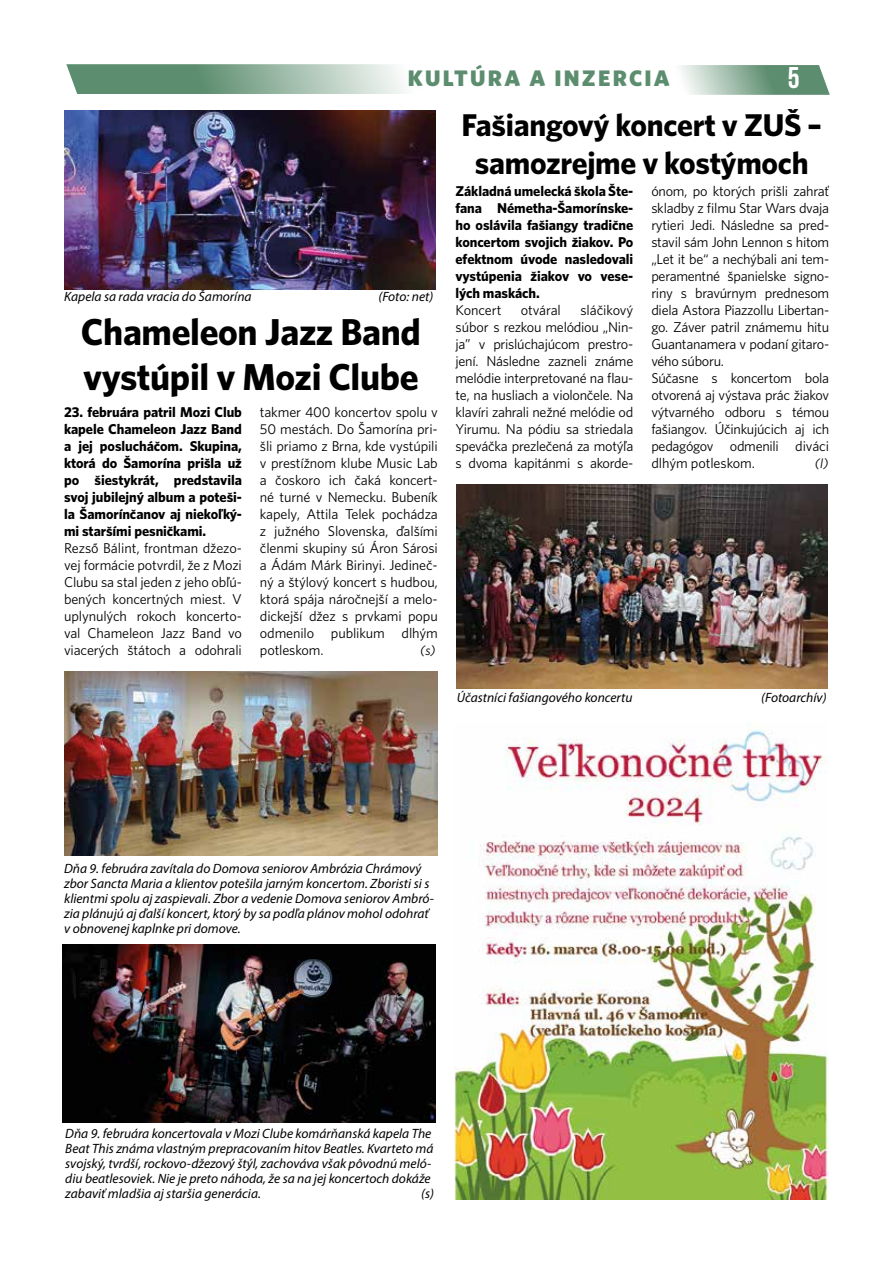
<style>
.page{position:relative;width:893px;height:1263px;background:#fff}
.page>*{position:absolute;margin:0;border:0;box-sizing:border-box;transform-origin:0 0}
.t1{font:37.5px/45px "Whitney CE Bold";letter-spacing:-.01em;color:#000}
.t2{font:31.5px/37.8px "Whitney CE Bold";letter-spacing:-.01em;color:#000;text-align:center}
.t3{font:30px "Bebas Neue";color:#fff}
.t4{font:22.5px "Whitney CE Black";letter-spacing:.1em;color:#5c8d6e}
.t5{font:14.25px/17px "Whitney C Ebook";letter-spacing:-.02em;color:#000;text-align:justify}
.t6{font:14.25px/17px "Whitney CE Bold";letter-spacing:-.005em;color:#000;text-align:justify}
.t7{font:italic 13.5px/15px "Myriad Pro";color:#000}
.t8{font:italic 13.5px "Whitney C Ebook";color:#000}
</style>
<div class="page">
<svg style="left:680px;top:65px;width:150px;height:30px;background:#93b39f"></svg>
<svg style="left:66px;top:64px;width:339px;height:30px;background:#8fb09b"></svg>
<img style="left:455px;top:724px;width:374px;height:475px">
<img style="left:64px;top:111px;width:372px;height:178px">
<img style="left:456px;top:485px;width:371px;height:204px">
<img style="left:64px;top:672px;width:374px;height:184px">
<img style="left:62px;top:944px;width:374px;height:179px">
<h3 class="t4" style="left:408px;top:64px;width:263px">KULTÚRA A INZERCIA</h3>
<h3 class="t3" style="left:788px;top:61px;width:13px">5</h3>
<p class="t7" style="left:64px;top:289px;width:189px">Kapela sa rada vracia do Šamorína</p>
<p class="t7" style="left:378px;top:289px;width:56px">(Foto: net)</p>
<h1 class="t1" style="left:81px;top:308px;width:342px">Chameleon Jazz Band vystúpil v Mozi Clube</h1>
<p class="t6" style="left:64px;top:403px;width:179px">23. februára patril Mozi Club kapele Chameleon Jazz Band a jej poslucháčom. Skupina, ktorá do Šamorína prišla už po šiestykrát, predstavila svoj jubilejný album a poteši&shy;la Šamorínčanov aj niekoľký&shy;mi staršími pesničkami.</p>
<p class="t5" style="left:64px;top:539px;width:179px">Rezső Bálint, frontman džezo&shy;vej formácie potvrdil, že z Mozi Clubu sa stal jeden z jeho obľú&shy;bených koncertných miest. V uplynulých rokoch koncerto&shy;val Chameleon Jazz Band vo viacerých štátoch a odohrali</p>
<p class="t5" style="left:260px;top:403px;width:179px">takmer 400 koncertov spolu v 50 mestách. Do Šamorína pri&shy;šli priamo z Brna, kde vystúpili v prestížnom klube Music Lab a čoskoro ich čaká koncert&shy;né turné v Nemecku. Bubeník kapely, Attila Telek pochádza z južného Slovenska, ďalšími členmi skupiny sú Áron Sárosi a Ádám Márk Birinyi. Jedineč&shy;ný a štýlový koncert s hudbou, ktorá spája náročnejší a melo&shy;dickejší džez s prvkami popu odmenilo publikum dlhým potleskom.</p>
<p class="t8" style="left:420px;top:642px;width:17px">(s)</p>
<h2 class="t2" style="left:462px;top:105px;width:362px">Fašiangový koncert v ZUŠ – samozrejme v kostýmoch</h2>
<p class="t6" style="left:455px;top:182px;width:179px">Základná umelecká škola Šte&shy;fana Németha-Šamorínske&shy;ho oslávila fašiangy tradične koncertom svojich žiakov. Po efektnom úvode nasledovali vystúpenia žiakov vo vese&shy;lých maskách.</p>
<p class="t5" style="left:455px;top:301px;width:47px">Koncert</p>
<p class="t5" style="left:521px;top:301px;width:42px">otváral</p>
<p class="t5" style="left:455px;top:301px;width:179px;text-indent:125px">sláčikový súbor s rezkou melódiou „Nin&shy;ja” v prislúchajúcom prestro&shy;jení. Následne zazneli známe melódie interpretované na flau&shy;te, na husliach a violončele. Na klavíri zahrali nežné melódie od Yirumu. Na pódiu sa striedala speváčka prezlečená za motýľa s dvoma kapitánmi s akorde-</p>
<p class="t5" style="left:651px;top:182px;width:179px;text-align:left">ónom, po ktorých prišli zahrať skladby z filmu Star Wars dvaja rytieri Jedi. Následne sa pred&shy;stavil sám John Lennon s hitom „Let it be“ a nechýbali ani tem&shy;peramentné španielske signo&shy;riny s bravúrnym prednesom diela Astora Piazzollu Libertan&shy;go. Záver patril známemu hitu<br>Guantanamera v podaní gitaro&shy;vého súboru.<br>Súčasne s koncertom bola otvorená aj výstava prác žiakov výtvarného odboru s témou fašiangov. Účinkujúcich aj ich pedagógov odmenili diváci dlhým potleskom.</p>
<p class="t8" style="left:815px;top:455px;width:15px">(l)</p>
<p class="t7" style="left:457px;top:690px;width:177px">Účastníci fašiangového koncertu</p>
<p class="t7" style="left:761px;top:690px;width:67px">(Fotoarchív)</p>
<p class="t7" style="left:64px;top:861px;width:371px">Dňa 9. februára zavítala do Domova seniorov Ambrózia Chrámový zbor Sancta Maria a klientov potešila jarným koncertom. Zboristi si s klientmi spolu aj zaspievali. Zbor a vedenie Domova seniorov Ambró&shy;zia plánujú aj ďalší koncert, ktorý by sa podľa plánov mohol odohrať v obnovenej kaplnke pri domove.</p>
<p class="t7" style="left:65px;top:1126px;width:370px">Dňa 9. februára koncertovala v Mozi Clube komárňanská kapela The Beat This známa vlastným prepracovaním hitov Beatles. Kvarteto má svojský, tvrdší, rockovo-džezový štýl, zachováva však pôvodnú meló&shy;diu beatlesoviek. Nie je preto náhoda, že sa na jej koncertoch dokáže zabaviť mladšia aj staršia generácia.</p>
<p class="t7" style="left:421px;top:1186px;width:14px">(s)</p>
</div>
